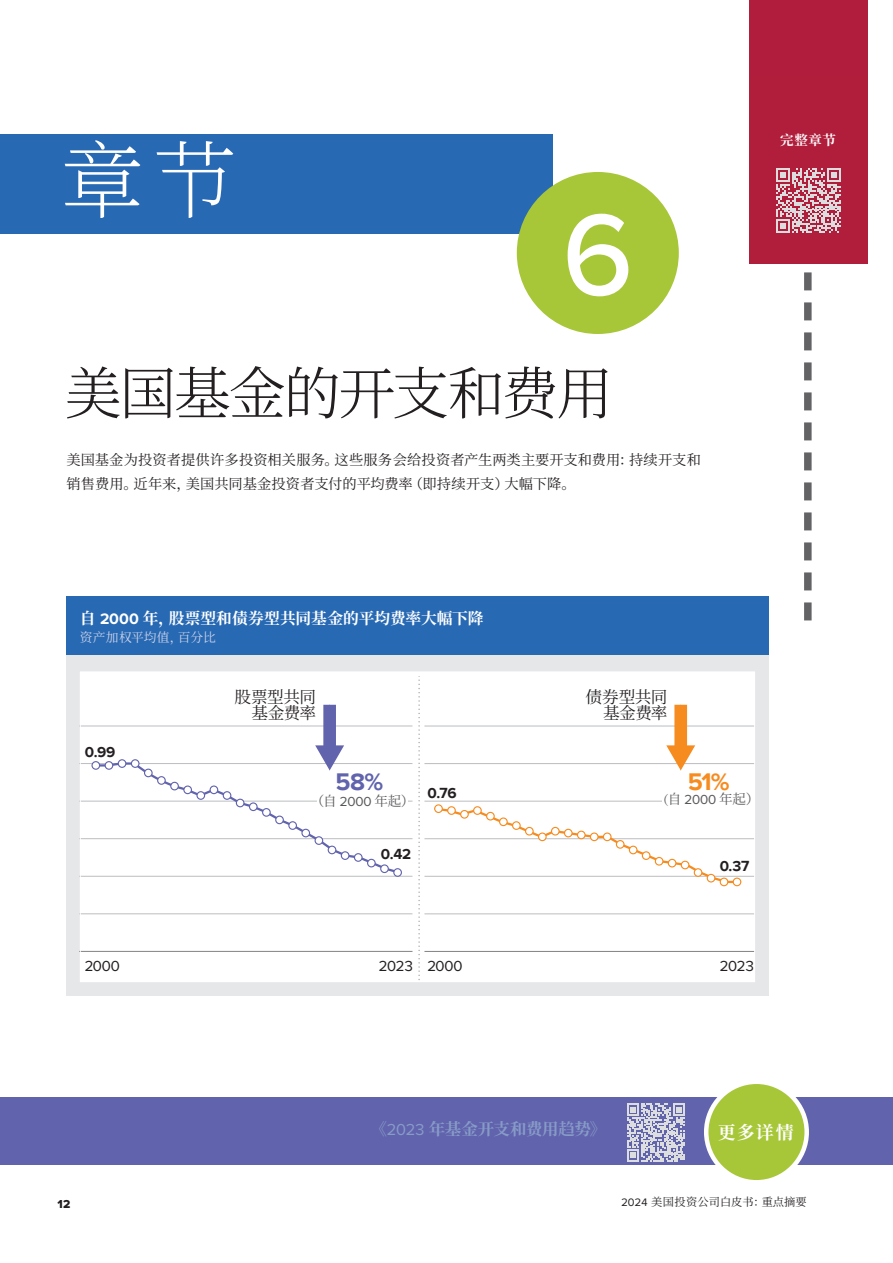
<style>
.page{position:relative;width:893px;height:1263px;background:#fff}
.page>*{position:absolute;margin:0;border:0;box-sizing:border-box;transform-origin:0 0}
.t1{font:500 120px "Proxima Nova";color:#fff}
.t2{font:200 84px "Source Han Serif CN";color:#fff}
.t3{font:300 57px "Source Han Serif CN";letter-spacing:-.04em;color:#231f20}
.t4{font:700 24.75px "Proxima Nova";color:#6163ad}
.t5{font:700 24.75px "Proxima Nova";color:#f68b1f}
.t6{font:700 18px "Source Han Serif CN";color:#fff}
.t7{font:16.65px/16.6px "Source Han Serif CN";letter-spacing:-.025em;color:#231f20;text-align:right}
.t8{font:700 16.5px "Source Han Serif CN";letter-spacing:-.02em;color:#879bc7}
.t9{font:700 15.75px "Source Han Serif CN";color:#fff}
.t10{font:15.15px "Proxima Nova";letter-spacing:-.03em;color:#231f20}
.t11{font:700 15.15px "Proxima Nova";letter-spacing:-.025em;color:#231f20}
.t12{font:14.25px/24px "Source Han Serif CN";letter-spacing:.005em;color:#231f20}
.t13{font:13.65px "Source Han Serif CN";color:#57585a}
.t14{font:700 13.5px "Source Han Serif CN";color:#fff}
.t15{font:12.75px "Source Han Serif CN";letter-spacing:.005em;color:#cfd5eb}
.t16{font:12px "Proxima Nova Extrabld";color:#231f20}
.t17{font:11.25px "Source Han Serif CN";letter-spacing:.005em;color:#231f20}
.s1{font-family:"Proxima Nova"}
.s2{font-family:"Adobe Song Std";font-weight:300}
.s3{font-family:"Proxima Nova";font-weight:400}
</style>
<div class="page">
<div style="left:0;top:134px;width:553px;height:99px;background:#2869b3"></div>
<div style="left:517px;top:172px;width:162px;height:162px;background:#a7c738;border-radius:50%"></div>
<div style="left:749px;top:62px;width:118px;height:202px;background:#b01e3c"></div>
<div style="left:0;top:1097px;width:893px;height:68px;background:#6163ad"></div>
<div style="left:706px;top:1082px;width:101px;height:100px;background:#a7c738;border-radius:50%"></div>
<div style="left:704px;top:1079px;width:105px;height:105px;border:4px solid #fff;border-radius:50%"></div>
<div style="left:66px;top:596px;width:702px;height:59px;background:#2869b3"></div>
<div style="left:66px;top:655px;width:702px;height:340px;background:#e6e7e9"></div>
<div style="left:80px;top:672px;width:675px;height:310px;background:#fff"></div>
<hr style="left:424px;top:951px;width:331px;height:1px;background:#808285">
<hr style="left:424px;top:913px;width:331px;height:1px;background:#bcbdc0">
<hr style="left:424px;top:876px;width:331px;height:1px;background:#bcbdc0">
<hr style="left:424px;top:838px;width:331px;height:1px;background:#bcbdc0">
<hr style="left:424px;top:801px;width:331px;height:1px;background:#bcbdc0">
<hr style="left:424px;top:763px;width:331px;height:1px;background:#bcbdc0">
<hr style="left:424px;top:726px;width:331px;height:1px;background:#bcbdc0">
<hr style="left:80px;top:951px;width:332px;height:1px;background:#808285">
<hr style="left:80px;top:913px;width:332px;height:1px;background:#bcbdc0">
<hr style="left:80px;top:876px;width:332px;height:1px;background:#bcbdc0">
<hr style="left:80px;top:838px;width:332px;height:1px;background:#bcbdc0">
<hr style="left:80px;top:801px;width:332px;height:1px;background:#bcbdc0">
<hr style="left:80px;top:763px;width:332px;height:1px;background:#bcbdc0">
<hr style="left:80px;top:726px;width:332px;height:1px;background:#bcbdc0">
<svg style="left:418px;top:676px;width:2px;height:304px"></svg>
<div style="left:662px;top:792px;width:93px;height:17px;background:#fff"></div>
<div style="left:317px;top:795px;width:91px;height:14px;background:#fff"></div>
<div style="left:91px;top:761px;width:9px;height:9px;border:1px solid #6163ad;border-radius:50%"></div>
<div style="left:393px;top:868px;width:9px;height:9px;border:1px solid #6163ad;border-radius:50%"></div>
<svg style="left:433px;top:808px;width:307px;height:77px"></svg>
<svg style="left:435px;top:805px;width:7px;height:7px"></svg>
<div style="left:434px;top:804px;width:9px;height:9px;border:1px solid #f68b1f;border-radius:50%"></div>
<svg style="left:448px;top:807px;width:7px;height:7px"></svg>
<div style="left:447px;top:806px;width:9px;height:9px;border:1px solid #f68b1f;border-radius:50%"></div>
<div style="left:461px;top:810px;width:7px;height:8px;background:#fff;border-radius:50%"></div>
<div style="left:460px;top:810px;width:9px;height:9px;border:1px solid #f68b1f;border-radius:50%"></div>
<svg style="left:474px;top:807px;width:7px;height:7px"></svg>
<div style="left:473px;top:806px;width:9px;height:9px;border:1px solid #f68b1f;border-radius:50%"></div>
<div style="left:487px;top:812px;width:7px;height:8px;background:#fff;border-radius:50%"></div>
<div style="left:486px;top:812px;width:9px;height:8px;border:1px solid #f68b1f;border-radius:50%"></div>
<div style="left:500px;top:818px;width:7px;height:7px;background:#fff;border-radius:50%"></div>
<div style="left:499px;top:817px;width:9px;height:9px;border:1px solid #f68b1f;border-radius:50%"></div>
<div style="left:513px;top:822px;width:7px;height:7px;background:#fff;border-radius:50%"></div>
<div style="left:512px;top:821px;width:9px;height:9px;border:1px solid #f68b1f;border-radius:50%"></div>
<div style="left:526px;top:827px;width:7px;height:8px;background:#fff;border-radius:50%"></div>
<div style="left:525px;top:827px;width:9px;height:8px;border:1px solid #f68b1f;border-radius:50%"></div>
<div style="left:539px;top:833px;width:7px;height:8px;background:#fff;border-radius:50%"></div>
<div style="left:538px;top:832px;width:9px;height:9px;border:1px solid #f68b1f;border-radius:50%"></div>
<div style="left:551px;top:827px;width:8px;height:8px;background:#fff;border-radius:50%"></div>
<div style="left:551px;top:827px;width:9px;height:8px;border:1px solid #f68b1f;border-radius:50%"></div>
<div style="left:564px;top:829px;width:8px;height:8px;background:#fff;border-radius:50%"></div>
<div style="left:564px;top:829px;width:9px;height:8px;border:1px solid #f68b1f;border-radius:50%"></div>
<div style="left:577px;top:831px;width:8px;height:8px;background:#fff;border-radius:50%"></div>
<div style="left:577px;top:831px;width:9px;height:8px;border:1px solid #f68b1f;border-radius:50%"></div>
<div style="left:590px;top:833px;width:8px;height:8px;background:#fff;border-radius:50%"></div>
<div style="left:590px;top:832px;width:9px;height:9px;border:1px solid #f68b1f;border-radius:50%"></div>
<div style="left:603px;top:833px;width:8px;height:8px;background:#fff;border-radius:50%"></div>
<div style="left:603px;top:832px;width:9px;height:9px;border:1px solid #f68b1f;border-radius:50%"></div>
<div style="left:616px;top:840px;width:8px;height:8px;background:#fff;border-radius:50%"></div>
<div style="left:616px;top:840px;width:8px;height:9px;border:1px solid #f68b1f;border-radius:50%"></div>
<div style="left:629px;top:846px;width:8px;height:8px;background:#fff;border-radius:50%"></div>
<div style="left:629px;top:846px;width:8px;height:8px;border:1px solid #f68b1f;border-radius:50%"></div>
<div style="left:642px;top:852px;width:8px;height:7px;background:#fff;border-radius:50%"></div>
<div style="left:642px;top:851px;width:8px;height:9px;border:1px solid #f68b1f;border-radius:50%"></div>
<div style="left:655px;top:857px;width:8px;height:8px;background:#fff;border-radius:50%"></div>
<div style="left:655px;top:857px;width:8px;height:9px;border:1px solid #f68b1f;border-radius:50%"></div>
<div style="left:668px;top:859px;width:8px;height:8px;background:#fff;border-radius:50%"></div>
<div style="left:668px;top:859px;width:8px;height:8px;border:1px solid #f68b1f;border-radius:50%"></div>
<div style="left:681px;top:861px;width:8px;height:8px;background:#fff;border-radius:50%"></div>
<div style="left:681px;top:861px;width:8px;height:8px;border:1px solid #f68b1f;border-radius:50%"></div>
<div style="left:694px;top:869px;width:8px;height:7px;background:#fff;border-radius:50%"></div>
<div style="left:694px;top:868px;width:8px;height:9px;border:1px solid #f68b1f;border-radius:50%"></div>
<div style="left:707px;top:874px;width:8px;height:8px;background:#fff;border-radius:50%"></div>
<div style="left:707px;top:874px;width:8px;height:8px;border:1px solid #f68b1f;border-radius:50%"></div>
<div style="left:720px;top:878px;width:8px;height:8px;background:#fff;border-radius:50%"></div>
<div style="left:720px;top:877px;width:8px;height:9px;border:1px solid #f68b1f;border-radius:50%"></div>
<div style="left:733px;top:878px;width:8px;height:8px;background:#fff;border-radius:50%"></div>
<div style="left:733px;top:877px;width:8px;height:9px;border:1px solid #f68b1f;border-radius:50%"></div>
<div style="left:323px;top:705px;width:13px;height:45px;background:#6163ad"></div>
<svg style="left:94px;top:745px;width:308px;height:130px"></svg>
<div style="left:674px;top:705px;width:13px;height:45px;background:#f68b1f"></div>
<svg style="left:666px;top:745px;width:29px;height:25px"></svg>
<svg style="left:627px;top:1103px;width:58px;height:58px"></svg>
<svg style="left:776px;top:168px;width:65px;height:453px"></svg>
<div style="left:749px;top:0;width:118px;height:77px;background:#b11e3d"></div>
<p class="t2" style="left:60px;top:134px;width:178px">章节</p>
<p class="t1" style="left:561px;top:165px;width:74px">6</p>
<p class="t3" style="left:65px;top:361px;width:550px">美国基金的开支和费用</p>
<p class="t12" style="left:66px;top:448px;width:636px">美国基金为投资者提供许多投资相关服务。这些服务会给投资者产生两类主要开支和费用：持续开支和销售费用。近年来，美国共同基金投资者支付的平均费率（即持续开支）大幅下降。</p>
<p class="t14" style="left:780px;top:133px;width:57px">完整章节</p>
<p class="t9" style="left:80px;top:609px;width:405px">自 <span class="s1">2000</span> 年，股票型和债券型共同基金的平均费率大幅下降</p>
<p class="t15" style="left:80px;top:630px;width:137px">资产加权平均值，百分比</p>
<p class="t11" style="left:85px;top:743px;width:32px">0.99</p>
<p class="t7" style="left:235px;top:689px;width:83px">股票型共同基金费率</p>
<p class="t7" style="left:585px;top:689px;width:83px">债券型共同基金费率</p>
<p class="t4" style="left:336px;top:767px;width:49px">58%</p>
<p class="t5" style="left:688px;top:767px;width:43px">51%</p>
<p class="t11" style="left:428px;top:784px;width:30px">0.76</p>
<p class="t13" style="left:311px;top:793px;width:105px">（自 <span class="s1">2000</span> 年起）</p>
<p class="t13" style="left:656px;top:791px;width:105px"><span class="s2">（</span>自 <span class="s1">2000</span> 年起）</p>
<p class="t11" style="left:381px;top:846px;width:32px">0.42</p>
<p class="t11" style="left:720px;top:857px;width:31px">0.37</p>
<p class="t10" style="left:84px;top:957px;width:37px">2000</p>
<p class="t10" style="left:379px;top:957px;width:85px">2023 2000</p>
<p class="t10" style="left:720px;top:957px;width:36px">2023</p>
<p class="t16" style="left:57px;top:1194px;width:15px">12</p>
<p class="t8" style="left:370px;top:1120px;width:237px">《<span class="s3">2023</span> 年基金开支和费用趋势》</p>
<p class="t6" style="left:718px;top:1123px;width:77px">更多详情</p>
<p class="t17" style="left:621px;top:1196px;width:187px"><span class="s1">2024</span> 美国投资公司白皮书：重点摘要</p>
</div>
